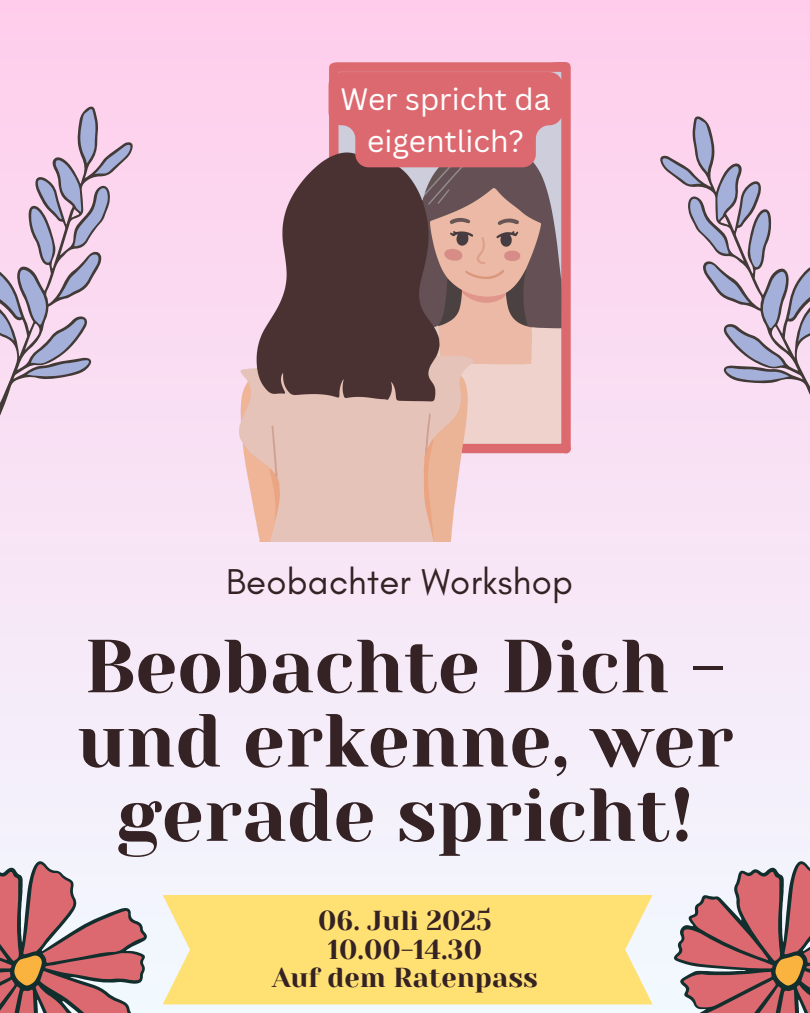
<style>
.page{position:relative;width:810px;height:1013px;background:#fff}
.page>*{position:absolute;margin:0;border:0;box-sizing:border-box;transform-origin:0 0}
.t1{font:75px/74.2px "Yeseva One";color:#352224;text-align:center}
.t2{font:36.6px "Glacial Indifference";letter-spacing:.005em;color:#352224}
.t3{font:30px/42px "Canva Sans";color:#fff;text-align:center}
.t4{font:27.3px "Yeseva One";color:#352224}
</style>
<div class="page">
<div style="left:0;top:0;width:810px;height:1012px;background:linear-gradient(to bottom,#ffcdeb,#f1f9fe)"></div>
<img style="left:239px;top:62px;width:332px;height:479px">
<svg style="left:653px;top:96px;width:157px;height:363px;background:#fadbf1"></svg>
<svg style="left:662px;top:117px;width:148px;height:272px;background:#d8bfd7"></svg>
<svg style="left:0;top:96px;width:137px;height:354px;background:#f7daef"></svg>
<svg style="left:0;top:108px;width:131px;height:273px;background:#d4bcd4"></svg>
<svg style="left:0;top:857px;width:148px;height:155px"></svg>
<svg style="left:673px;top:857px;width:137px;height:155px"></svg>
<div style="left:163px;top:894px;width:490px;height:110px;background:#ffe073"></div>
<svg style="left:329px;top:72px;width:234px;height:95px;background:#d96e76"></svg>
<p class="t3" style="left:341px;top:78px;width:212px">Wer spricht da eigentlich?</p>
<p class="t2" style="left:226px;top:559px;width:348px">Beobachter Workshop</p>
<p class="t1" style="left:77px;top:630px;width:658px">Beobachte Dich - und erkenne, wer gerade spricht!</p>
<p class="t4" style="left:318px;top:905px;width:175px">06. Juli 2025</p>
<h2 class="t4" style="left:328px;top:933px;width:156px">10.00-14.30</h2>
<h1 class="t4" style="left:272px;top:962px;width:267px">Auf dem Ratenpass</h1>
</div>
